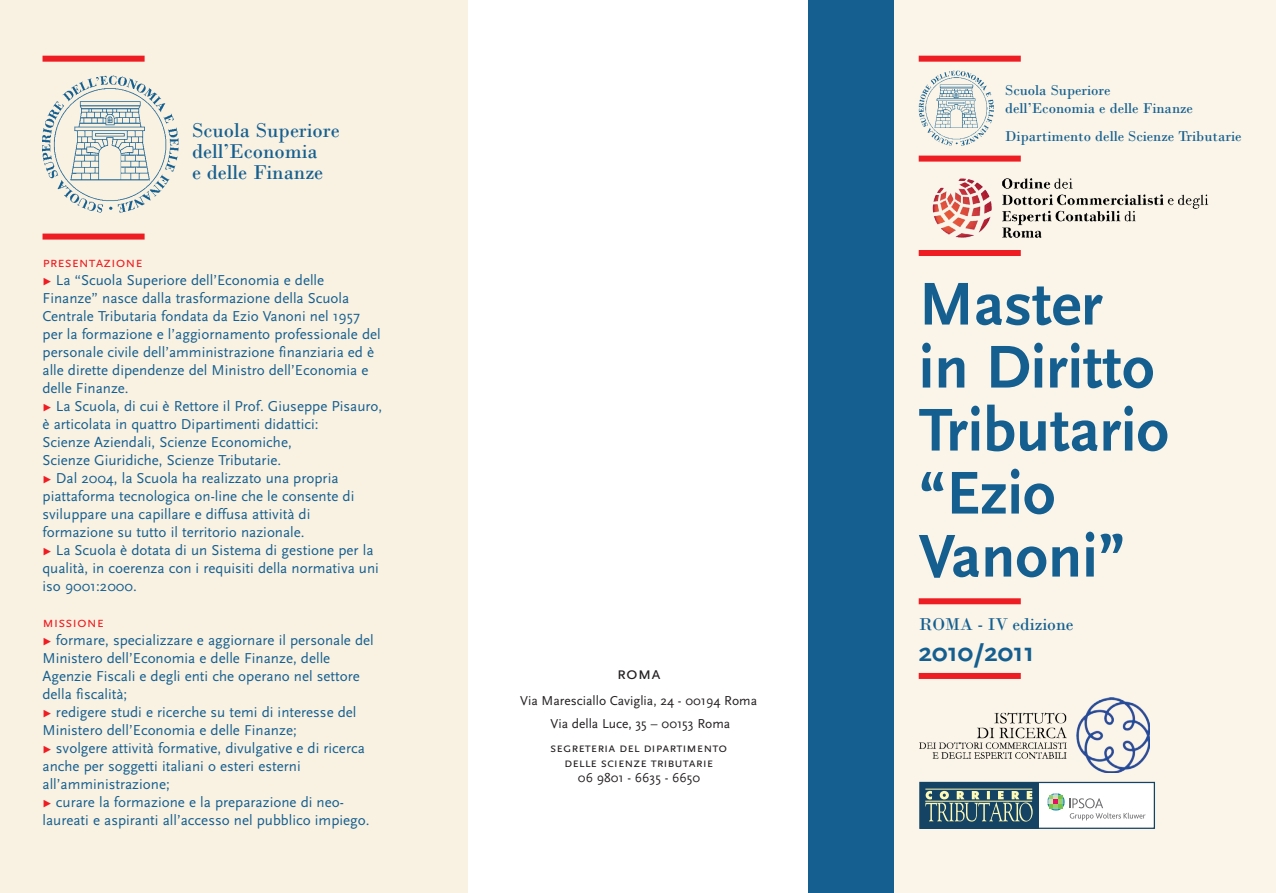
<style>
.page{position:relative;width:1276px;height:893px;background:#fff}
.page>*{position:absolute;margin:0;border:0;box-sizing:border-box;transform-origin:0 0}
.t1{font:700 63px/63px "Scala Sans";color:#155f90}
.t2{font:700 27px "Scala Sans";color:#155f90}
.t3{font:21px/21px "Bodoni";color:#155f90}
.t4{font:18px "Bodoni";color:#155f90}
.t5{font:18px "Scala Sans Caps";color:#231f20}
.t6{font:15px/18px "Scala Sans";color:#155f90}
.t7{font:15px/18.3px "Bodoni";color:#155f90}
.t8{font:15px "Scala Sans Caps";color:#ee1d23}
.t9{font:13.5px/23.5px "Scala Sans";color:#231f20;text-align:center}
.t10{font:13.5px/15px "Scala Sans Caps";color:#231f20;text-align:center}
.s1{color:#ee1d23}
</style>
<div class="page">
<div style="left:893px;top:0;width:383px;height:893px;background:#faf5e8"></div>
<div style="left:808px;top:0;width:85px;height:893px;background:#155f90"></div>
<img style="left:918px;top:70px;width:76px;height:76px">
<div style="left:918px;top:250px;width:102px;height:6px;background:#ee1d23"></div>
<div style="left:918px;top:673px;width:102px;height:6px;background:#ee1d23"></div>
<div style="left:918px;top:56px;width:102px;height:6px;background:#ee1d23"></div>
<div style="left:918px;top:598px;width:102px;height:6px;background:#ee1d23"></div>
<div style="left:918px;top:156px;width:102px;height:6px;background:#ee1d23"></div>
<div style="left:0;top:0;width:468px;height:893px;background:#f9f2e2"></div>
<img style="left:43px;top:75px;width:136px;height:138px">
<div style="left:43px;top:56px;width:102px;height:6px;background:#ee1d23"></div>
<div style="left:43px;top:234px;width:102px;height:6px;background:#ee1d23"></div>
<img style="left:920px;top:161px;width:289px;height:95px">
<img style="left:919px;top:698px;width:230px;height:75px">
<div style="left:920px;top:782px;width:234px;height:46px;background:#fff"></div>
<div style="left:919px;top:782px;width:236px;height:47px;border:1px solid #154363"></div>
<div style="left:919px;top:783px;width:119px;height:46px;background:#154363"></div>
<hr style="left:925px;top:789px;width:107px;height:1px;background:#fff9b8">
<svg style="left:1047px;top:793px;width:98px;height:27px"></svg>
<svg style="left:925px;top:791px;width:107px;height:30px"></svg>
<h3 class="t3" style="left:192px;top:120px;width:149px">Scuola Superiore dell’Economia<br>e delle Finanze</h3>
<p class="t8" style="left:43px;top:254px;width:102px">presentazione</p>
<p class="t6" style="left:43px;top:271px;width:341px"><span class="s1">Ω</span> La “Scuola Superiore dell’Economia e delle Finanze” nasce dalla trasformazione della Scuola Centrale Tributaria fondata da Ezio Vanoni nel 1957 per la formazione e l’aggiornamento professionale del personale civile dell’amministrazione finanziaria ed è alle dirette dipendenze del Ministro dell’Economia e delle Finanze.<br><span class="s1">Ω</span> La Scuola, di cui è Rettore il Prof. Giuseppe Pisauro, è articolata in quattro Dipartimenti didattici:<br>Scienze Aziendali, Scienze Economiche,<br>Scienze Giuridiche, Scienze Tributarie.<br><span class="s1">Ω</span> Dal 2004, la Scuola ha realizzato una propria piattaforma tecnologica on-line che le consente di sviluppare una capillare e diffusa attività di formazione su tutto il territorio nazionale.<br><span class="s1">Ω</span> La Scuola è dotata di un Sistema di gestione per la qualità, in coerenza con i requisiti della normativa uni iso 9001:2000.</p>
<p class="t8" style="left:43px;top:614px;width:63px">missione</p>
<p class="t6" style="left:43px;top:631px;width:333px"><span class="s1">Ω</span> formare, specializzare e aggiornare il personale del Ministero dell’Economia e delle Finanze, delle Agenzie Fiscali e degli enti che operano nel settore della fiscalità;<br><span class="s1">Ω</span> redigere studi e ricerche su temi di interesse del Ministero dell’Economia e delle Finanze;<br><span class="s1">Ω</span> svolgere attività formative, divulgative e di ricerca anche per soggetti italiani o esteri esterni all’amministrazione;<br><span class="s1">Ω</span> curare la formazione e la preparazione di neo&shy;laureati e aspiranti all’accesso nel pubblico impiego.</p>
<p class="t5" style="left:617px;top:664px;width:45px">roma</p>
<p class="t9" style="left:520px;top:689px;width:238px">Via Maresciallo Caviglia, 24 - 00194 Roma<br>Via della Luce, 35 – 00153 Roma</p>
<p class="t10" style="left:550px;top:740px;width:178px">segreteria del dipartimento delle scienze tributarie</p>
<p class="t9" style="left:578px;top:766px;width:124px">06 9801 - 6635 - 6650</p>
<p class="t7" style="left:1005px;top:81px;width:189px">Scuola Superiore dell’Economia e delle Finanze</p>
<p class="t7" style="left:1005px;top:127px;width:238px">Dipartimento delle Scienze Tributarie</p>
<h1 class="t1" style="left:918px;top:274px;width:252px">Master<br>in Diritto<br>Tributario “Ezio<br>Vanoni”</h1>
<p class="t4" style="left:918px;top:613px;width:156px">ROMA - IV edizione</p>
<h2 class="t2" style="left:918px;top:638px;width:117px">2010/2011</h2>
</div>
